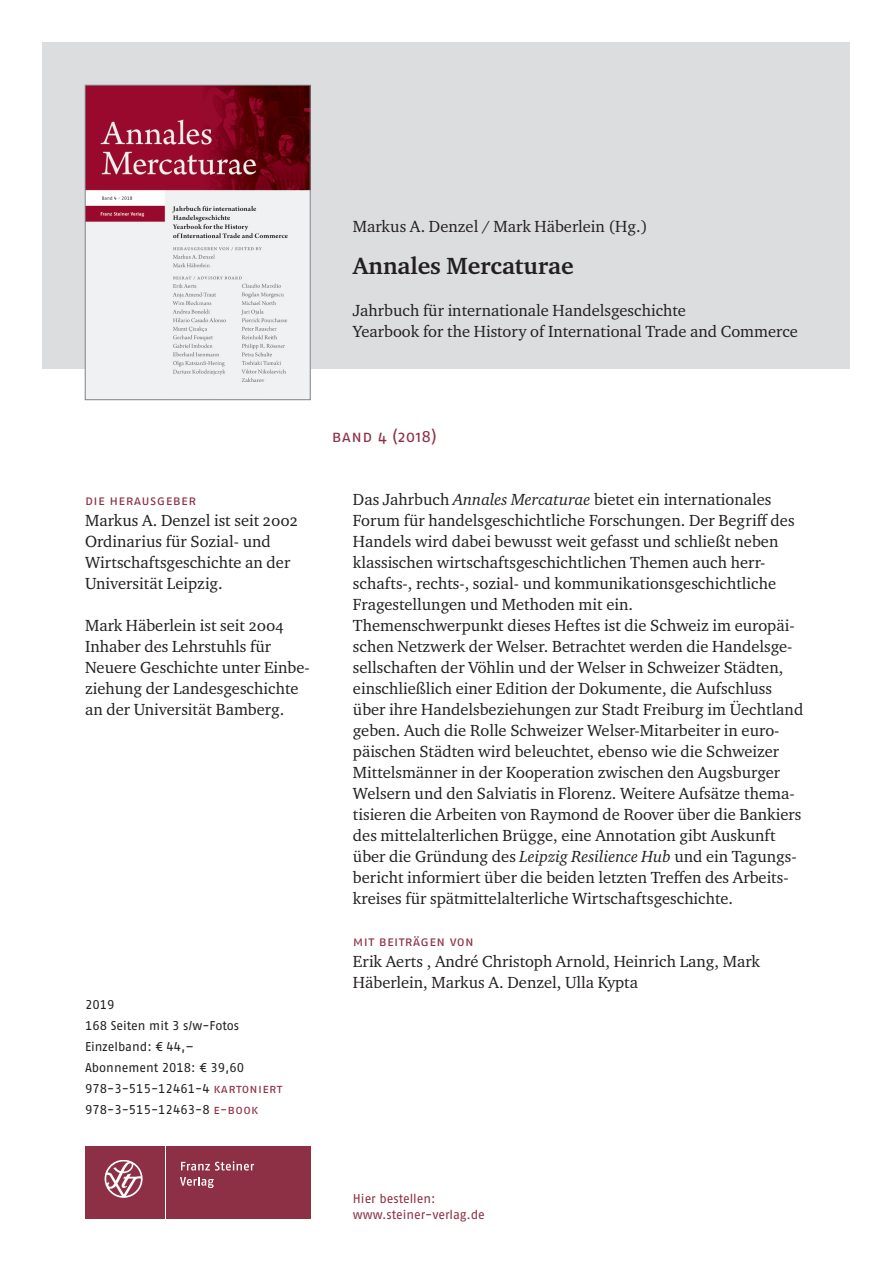
<style>
.page{position:relative;width:893px;height:1263px;background:#fff}
.page>*{position:absolute;margin:0;border:0;box-sizing:border-box;transform-origin:0 0}
.t1{font:700 24px "Charter ITC Pro";color:#231f20}
.t2{font:16.5px/21px "Charter ITC Pro";color:#231f20}
.t3{font:16.5px "Fago Pro";color:#8d2f45}
.t4{font:13.5px "Fago Pro";letter-spacing:.025em;color:#8d2f45}
.t5{font:12.75px/21px "Fago Pro";color:#231f20}
.t6{font:12.75px/16.5px "Fago Pro";color:#8d2f45}
.s1{color:#8d2f45}
.s2{font-style:italic}
</style>
<div class="page">
<div style="left:43px;top:43px;width:807px;height:326px;background:#dcdddf"></div>
<div style="left:85px;top:1146px;width:79px;height:72px;background:#8d2f45"></div>
<div style="left:166px;top:1146px;width:144px;height:72px;background:#8d2f45"></div>
<svg style="left:181px;top:1161px;width:73px;height:9px"></svg>
<svg style="left:180px;top:1177px;width:34px;height:11px"></svg>
<svg style="left:105px;top:1160px;width:38px;height:38px"></svg>
<img style="left:87px;top:87px;width:221px;height:311px">
<div style="left:85px;top:85px;width:225px;height:315px;border:1px solid #808285"></div>
<p class="t2" style="left:353px;top:216px;width:296px">Markus A. Denzel / Mark Häberlein (Hg.)</p>
<h1 class="t1" style="left:353px;top:251px;width:222px">Annales Mercaturae</h1>
<p class="t2" style="left:353px;top:300px;width:446px">Jahrbuch für internationale Handelsgeschichte<br>Yearbook for the History of International Trade and Commerce</p>
<p class="t4" style="left:85px;top:492px;width:113px">Die herausgeber</p>
<p class="t2" style="left:85px;top:510px;width:214px">Markus A. Denzel ist seit 2002<br>Ordinarius für Sozial- und<br>Wirtschaftsgeschichte an der<br>Universität Leipzig.</p>
<p class="t2" style="left:85px;top:615px;width:226px">Mark Häberlein ist seit 2004<br>Inhaber des Lehrstuhls für<br>Neuere Geschichte unter Einbe&shy;ziehung der Landesgeschichte an der Universität Bamberg.</p>
<p class="t5" style="left:85px;top:994px;width:199px">2019<br>168 Seiten mit 3 s/w-Fotos<br>Einzelband: € 44,–<br>Abonnement 2018: € 39,60<br>978-3-515-12461-4 <span class="s1">kartoniert<br></span>978-3-515-12463-8 <span class="s1">e-book</span></p>
<p class="t3" style="left:332px;top:426px;width:107px">Band 4 (2018)</p>
<p class="t2" style="left:353px;top:489px;width:452px">Das Jahrbuch <span class="s2">Annales Mercaturae</span> bietet ein internationales Forum für handelsgeschichtliche Forschungen. Der Begriff des Handels wird dabei bewusst weit gefasst und schließt neben klassischen wirtschaftsgeschichtlichen Themen auch herr&shy;schafts-, rechts-, sozial- und kommunikationsgeschichtliche Fragestellungen und Methoden mit ein.<br>Themenschwerpunkt dieses Heftes ist die Schweiz im europäi&shy;schen Netzwerk der Welser. Betrachtet werden die Handelsge&shy;sellschaften der Vöhlin und der Welser in Schweizer Städten, einschließlich einer Edition der Dokumente, die Aufschluss über ihre Handelsbeziehungen zur Stadt Freiburg im Üechtland geben. Auch die Rolle Schweizer Welser-Mitarbeiter in euro&shy;päischen Städten wird beleuchtet, ebenso wie die Schweizer Mittelsmänner in der Kooperation zwischen den Augsburger Welsern und den Salviatis in Florenz. Weitere Aufsätze thema&shy;tisieren die Arbeiten von Raymond de Roover über die Bankiers des mittelalterlichen Brügge, eine Annotation gibt Auskunft über die Gründung des <span class="s2">Leipzig Resilience Hub</span> und ein Tagungs&shy;bericht informiert über die beiden letzten Treffen des Arbeits&shy;kreises für spätmittelalterliche Wirtschaftsgeschichte.</p>
<p class="t4" style="left:353px;top:933px;width:122px">mit beiträgen von</p>
<p class="t2" style="left:353px;top:951px;width:409px">Erik Aerts , André Christoph Arnold, Heinrich Lang, Mark<br>Häberlein, Markus A. Denzel, Ulla Kypta</p>
<p class="t6" style="left:353px;top:1190px;width:134px">Hier bestellen: www.steiner-verlag.de</p>
</div>
